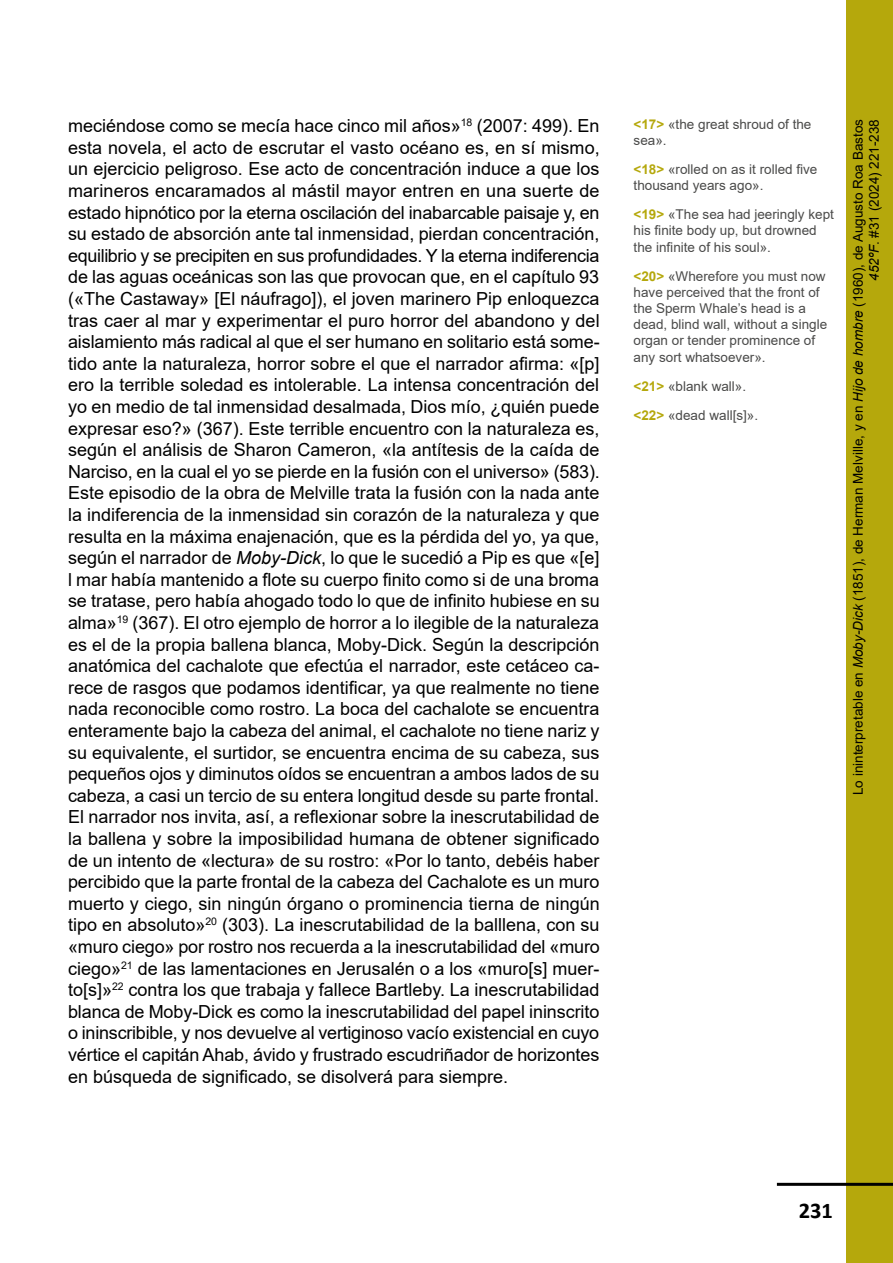
<style>
.page{position:relative;width:893px;height:1263px;background:#fff}
.page>*{position:absolute;margin:0;border:0;box-sizing:border-box;transform-origin:0 0}
.t1{font:700 22.5px "Calibri";color:#000}
.t2{font:18px/21.6px "Arial";color:#000;text-align:justify}
.t3{font:13.5px/16.2px "Arial";color:#4a4a49}
.t4{font:13.5px/16.2px "Arial";color:#000;text-align:right}
.s1{font-style:italic}
.s2{font-weight:700;color:#b5a80c}
</style>
<div class="page">
<div style="left:846px;top:0;width:47px;height:1263px;background:#b5a80c"></div>
<hr style="left:777px;top:1183px;width:116px;height:3px;background:#000">
<p class="t2" style="left:68px;top:115px;width:533px">meciéndose como se mecía hace cinco mil años»<sup>18</sup> (2007: 499). En esta novela, el acto de escrutar el vasto océano es, en sí mismo, un ejercicio peligroso. Ese acto de concentración induce a que los marineros encaramados al mástil mayor entren en una suerte de estado hipnótico por la eterna oscilación del inabarcable paisaje y, en su estado de absorción ante tal inmensidad, pierdan concentración, equilibrio y se precipiten en sus profundidades. Y la eterna indiferencia de las aguas oceánicas son las que provocan que, en el capítulo 93 («The Castaway» [El náufrago]), el joven marinero Pip enloquezca tras caer al mar y experimentar el puro horror del abandono y del aislamiento más radical al que el ser humano en solitario está some&shy;tido ante la naturaleza, horror sobre el que el narrador afirma: «[p] ero la terrible soledad es intolerable. La intensa concentración del yo en medio de tal inmensidad desalmada, Dios mío, ¿quién puede expresar eso?» (367). Este terrible encuentro con la naturaleza es, según el análisis de Sharon Cameron, «la antítesis de la caída de Narciso, en la cual el yo se pierde en la fusión con el universo» (583).<br>Este episodio de la obra de Melville trata la fusión con la nada ante la indiferencia de la inmensidad sin corazón de la naturaleza y que resulta en la máxima enajenación, que es la pérdida del yo, ya que, según el narrador de <span class="s1">Moby-Dick</span>, lo que le sucedió a Pip es que «[e] l mar había mantenido a flote su cuerpo finito como si de una broma se tratase, pero había ahogado todo lo que de infinito hubiese en su alma»<sup>19</sup> (367). El otro ejemplo de horror a lo ilegible de la naturaleza es el de la propia ballena blanca, Moby-Dick. Según la descripción anatómica del cachalote que efectúa el narrador, este cetáceo ca&shy;rece de rasgos que podamos identificar, ya que realmente no tiene nada reconocible como rostro. La boca del cachalote se encuentra enteramente bajo la cabeza del animal, el cachalote no tiene nariz y su equivalente, el surtidor, se encuentra encima de su cabeza, sus pequeños ojos y diminutos oídos se encuentran a ambos lados de su cabeza, a casi un tercio de su entera longitud desde su parte frontal.<br>El narrador nos invita, así, a reflexionar sobre la inescrutabilidad de la ballena y sobre la imposibilidad humana de obtener significado de un intento de «lectura» de su rostro: «Por lo tanto, debéis haber percibido que la parte frontal de la cabeza del Cachalote es un muro muerto y ciego, sin ningún órgano o prominencia tierna de ningún tipo en absoluto»<sup>20</sup> (303). La inescrutabilidad de la balllena, con su «muro ciego» por rostro nos recuerda a la inescrutabilidad del «muro ciego»<sup>21</sup> de las lamentaciones en Jerusalén o a los «muro[s] muer&shy;to[s]»<sup>22</sup> contra los que trabaja y fallece Bartleby. La inescrutabilidad blanca de Moby-Dick es como la inescrutabilidad del papel ininscrito o ininscribible, y nos devuelve al vertiginoso vacío existencial en cuyo vértice el capitán Ahab, ávido y frustrado escudriñador de horizontes en búsqueda de significado, se disolverá para siempre.</p>
<p class="t3" style="left:634px;top:116px;width:179px"><span class="s2">&lt;17&gt;</span> «the great shroud of the sea».</p>
<p class="t3" style="left:634px;top:161px;width:185px"><span class="s2">&lt;18&gt;</span> «rolled on as it rolled five thousand years ago».</p>
<p class="t3" style="left:634px;top:206px;width:202px"><span class="s2">&lt;19&gt;</span> «The sea had jeeringly kept his finite body up, but drowned the infinite of his soul».</p>
<p class="t3" style="left:634px;top:268px;width:195px"><span class="s2">&lt;20&gt;</span> «Wherefore you must now have perceived that the front of the Sperm Whale’s head is a dead, blind wall, without a single organ or tender prominence of any sort whatsoever».</p>
<p class="t3" style="left:634px;top:371px;width:126px;line-height:29px"><span class="s2">&lt;21&gt;</span> «blank wall». <span class="s2">&lt;22&gt;</span> «dead wall[s]».</p>
<p class="t4" style="left:850px;top:795px;width:678px;rotate:-90deg">Lo ininterpretable en <span class="s1">Moby-Dick</span> (1851), de Herman Melville, y en <span class="s1">Hijo de hombre</span> (1960), de Augusto Roa Bastos<br><span class="s1">452ºF</span>. #31 (2024) 221-238</p>
<p class="t1" style="left:799px;top:1195px;width:36px">231</p>
</div>
